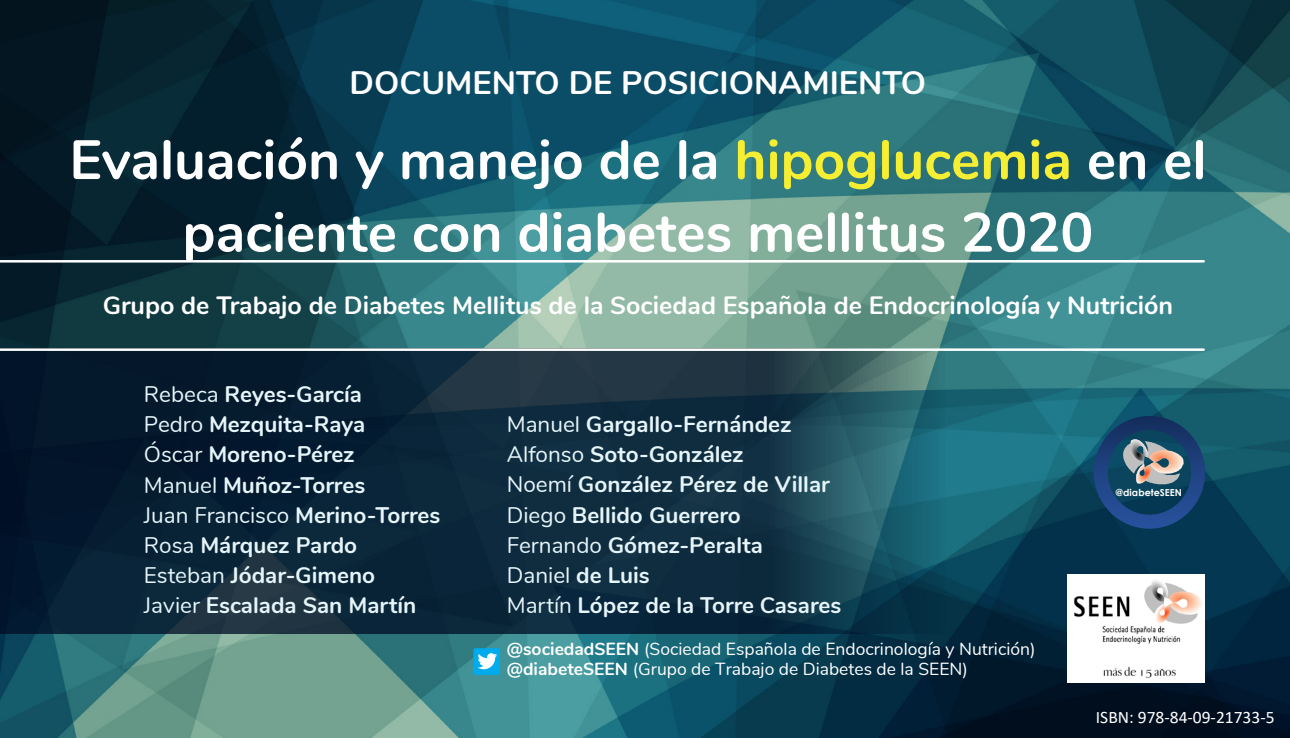
<style>
.page{position:relative;width:1290px;height:738px;background:#fff}
.page>*{position:absolute;margin:0;border:0;box-sizing:border-box;transform-origin:0 0}
.t1{font:700 55px/72.5px "Nunito";color:#fff;text-align:center}
.t2{font:700 32.5px "Nunito";color:#fff}
.t3{font:700 25px "Nunito";color:#fff}
.t4{font:700 22.5px/30px "Nunito";color:#e5f5f9}
.t5{font:17.5px/20px "Nunito";color:#fff}
.t6{font:17.5px "Calibri";color:#fff}
.t7{font:700 9.5px "Century Gothic";letter-spacing:.005em;color:#fff}
.s1{color:#f6ee33}
.s2{font-weight:400}
.s3{font-weight:700}
</style>
<div class="page">
<img style="left:0;top:101px;width:1290px;height:636px">
<svg style="left:0;top:0;width:1290px;height:101px;background:#0d4456"></svg>
<hr style="left:0;top:90px;width:1289px;height:3px;background:#fff">
<svg style="left:1177px;top:33px;width:67px;height:68px;background:#0d3f4c"></svg>
<img style="left:1089px;top:41px;width:81px;height:60px">
<div style="left:473px;top:647px;width:27px;height:27px;background:#00abed"></div>
<svg style="left:477px;top:653px;width:20px;height:15px"></svg>
<svg style="left:1094px;top:415px;width:111px;height:113px;background:#2c5474"></svg>
<img style="left:1067px;top:574px;width:138px;height:108px">
<hr style="left:0;top:260px;width:1203px;height:2px;background:#fff">
<svg style="left:0;top:350px;width:945px;height:283px;background:#102e40"></svg>
<hr style="left:0;top:348px;width:1203px;height:2px;background:#fff">
<h2 class="t2" style="left:350px;top:59px;width:578px">DOCUMENTO DE POSICIONAMIENTO</h2>
<h1 class="t1" style="left:69px;top:120px;width:1138px">Evaluación y manejo de la <span class="s1">hipoglucemia</span> en el paciente con diabetes mellitus 2020</h1>
<p class="t3" style="left:103px;top:287px;width:1072px">Grupo de Trabajo de Diabetes Mellitus de la Sociedad Española de Endocrinología y Nutrición</p>
<p class="t4" style="left:144px;top:378px;width:298px"><span class="s2">Rebeca</span> Reyes-García<br><span class="s2">Pedro</span> Mezquita-Raya<br><span class="s2">Óscar</span> Moreno-Pérez<br><span class="s2">Manuel</span> Muñoz-Torres<br><span class="s2">Juan Francisco</span> Merino-Torres<br><span class="s2">Rosa</span> Márquez Pardo<br><span class="s2">Esteban</span> Jódar-Gimeno<br><span class="s2">Javier</span> Escalada San Martín</p>
<p class="t4" style="left:507px;top:408px;width:336px"><span class="s2">Manuel</span> Gargallo-Fernández<br><span class="s2">Alfonso</span> Soto-González<br><span class="s2">Noemí</span> González Pérez de Villar<br><span class="s2">Diego</span> Bellido Guerrero<br><span class="s2">Fernando</span> Gómez-Peralta<br><span class="s2">Daniel</span> de Luis<br><span class="s2">Martín</span> López de la Torre Casares</p>
<p class="t5" style="left:507px;top:637px;width:530px"><span class="s3">@sociedadSEEN</span> (Sociedad Española de Endocrinología y Nutrición) <span class="s3">@diabeteSEEN</span> (Grupo de Trabajo de Diabetes de la SEEN)</p>
<p class="t7" style="left:1116px;top:485px;width:68px">@diabeteSEEN</p>
<p class="t6" style="left:1096px;top:705px;width:180px">ISBN: 978-84-09-21733-5</p>
</div>
